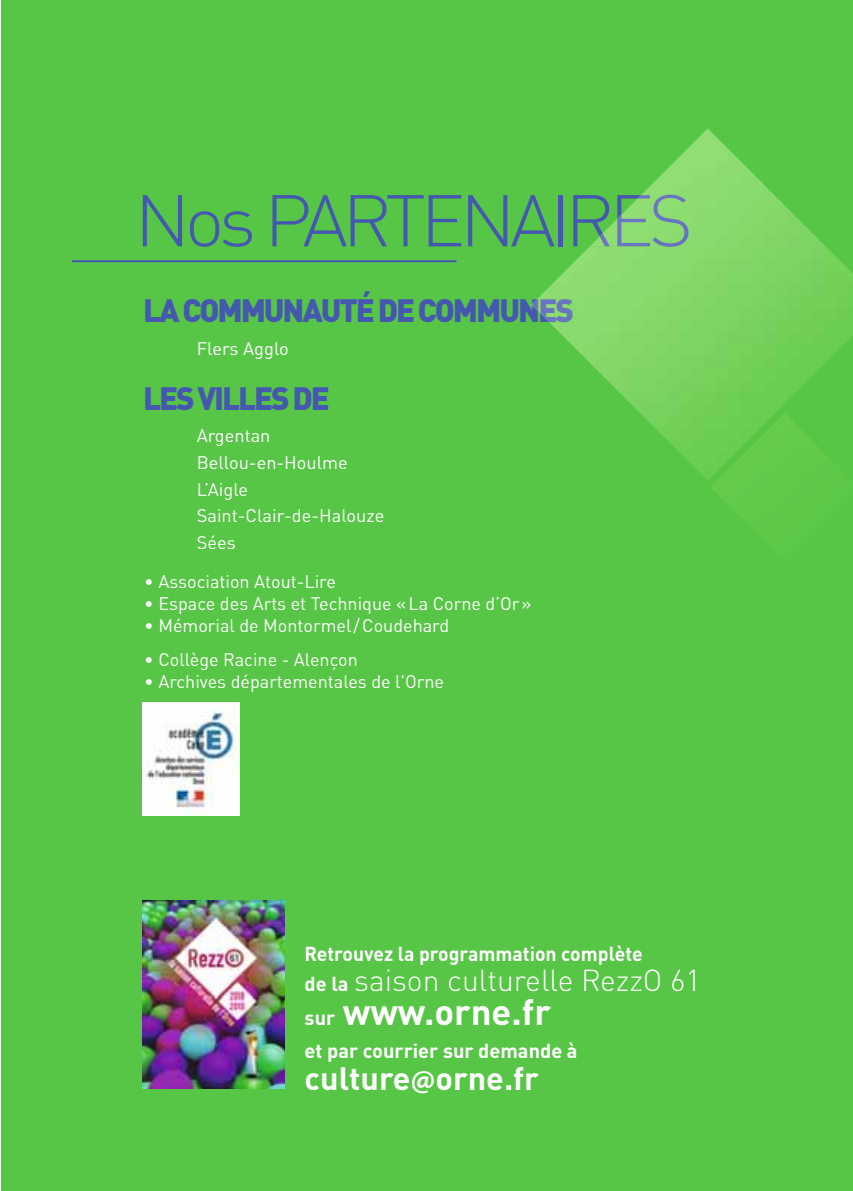
<style>
.page{position:relative;width:853px;height:1191px;background:#fff}
.page>*{position:absolute;margin:0;border:0;box-sizing:border-box;transform-origin:0 0}
.t1{font:300 72px "DIN Pro";letter-spacing:-.075em;color:#4558af;scale:1.05 1}
.t2{font:700 36px "DIN Pro";color:#fff}
.t3{font:900 32px "DIN Pro";letter-spacing:-.065em;color:#4558af}
.t4{font:700 32px "DIN Pro";color:#fff}
.t5{font:300 30px "DIN Pro";color:#fff}
.t6{font:700 20px "DIN Pro";color:#fff}
.t7{font:18px/26.6px "DIN Pro";color:#fff}
.s1{font-weight:700;font-size:20px}
.s2{font-size:20px}
.s3{font-family:"Myriad Pro"}
</style>
<div class="page">
<div style="left:1px;top:0;width:851px;height:1191px;background:#57c646"></div>
<img style="left:143px;top:702px;width:96px;height:114px">
<img style="left:143px;top:900px;width:142px;height:189px">
<hr style="left:72px;top:260px;width:384px;height:2px;background:#4558af">
<img style="left:537px;top:128px;width:315px;height:352px">
<img style="left:589px;top:195px;width:61px;height:51px">
<img style="left:652px;top:195px;width:36px;height:52px">
<img style="left:532px;top:299px;width:40px;height:23px">
<img style="left:710px;top:413px;width:142px;height:92px">
<h1 class="t1" style="left:134px;top:195px;width:533px">Nos PARTENAIRES</h1>
<h3 class="t3" style="left:143px;top:292px;width:432px">LA COMMUNAUTÉ DE COMMUNES</h3>
<p class="t7" style="left:197px;top:337px;width:94px">Flers Agglo</p>
<h3 class="t3" style="left:143px;top:380px;width:188px">LES VILLES DE</h3>
<p class="t7" style="left:197px;top:425px;width:189px">Argentan<br>Bellou-en-Houlme<br>L’Aigle<br>Saint-Clair-de-Halouze<br>Sées</p>
<p class="t7" style="left:144px;top:571px;width:193px">• Association Atout-Lire</p>
<p class="t7" style="left:144px;top:593px;width:389px">• Espace des Arts et Technique « La Corne d’Or »</p>
<p class="t7" style="left:144px;top:615px;width:306px">• Mémorial de Montormel / Coudehard</p>
<p class="t7" style="left:144px;top:648px;width:215px">• Collège Racine - Alençon</p>
<p class="t7" style="left:144px;top:670px;width:301px">• Archives départementales de l'Orne</p>
<p class="t6" style="left:304px;top:947px;width:340px">Retrouvez la programmation complète</p>
<h3 class="t5" style="left:304px;top:970px;width:398px"><span class="s1">de la</span> saison culturelle RezzO 61</h3>
<h2 class="t2" style="left:304px;top:999px;width:248px"><span class="s2">sur</span> www.orne.fr</h2>
<p class="t6" style="left:304px;top:1044px;width:274px">et par courrier sur demande à</p>
<h3 class="t4" style="left:304px;top:1067px;width:236px">culture<span class="s3">@</span>orne.fr</h3>
</div>
